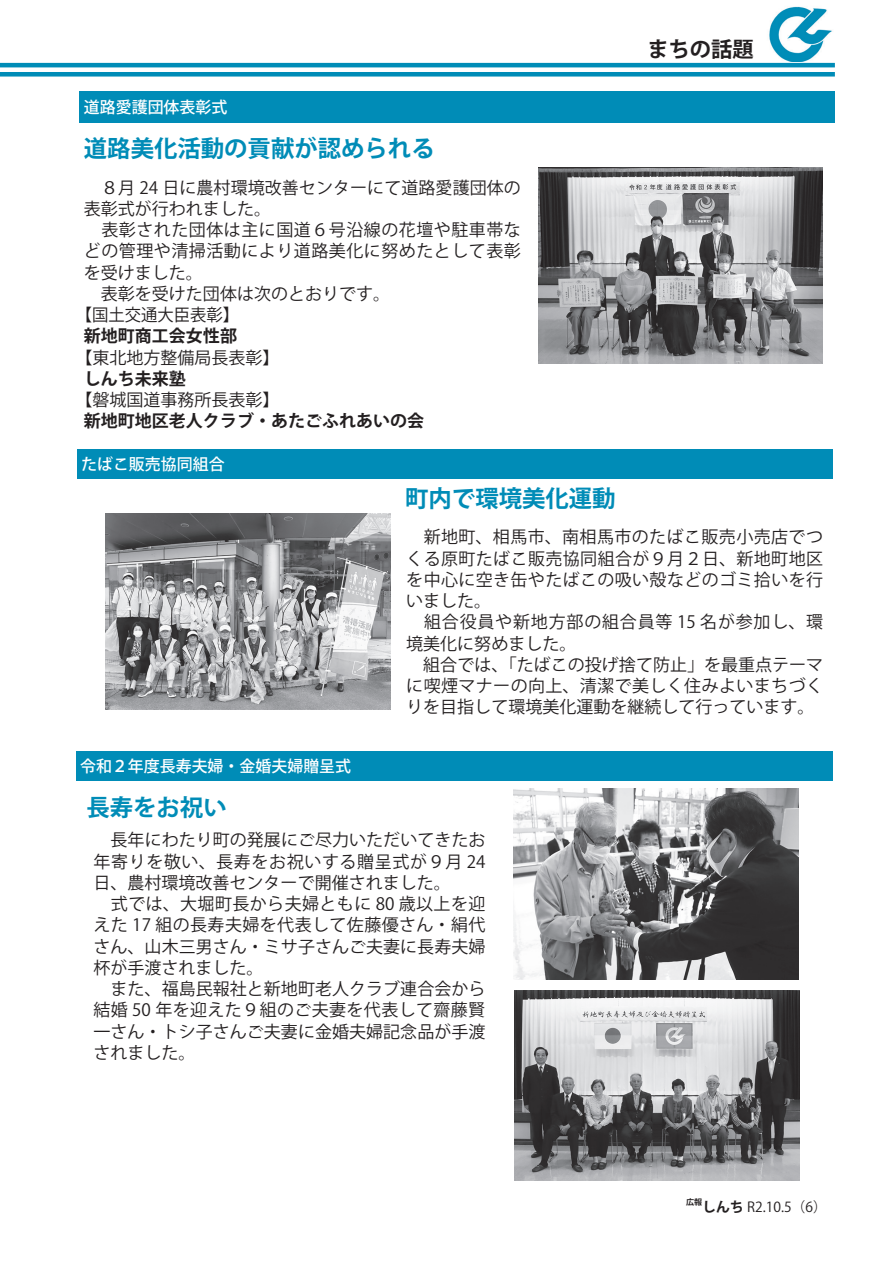
<style>
.page{position:relative;width:893px;height:1263px;background:#fff}
.page>*{position:absolute;margin:0;border:0;box-sizing:border-box;transform-origin:0 0}
.t1{font:700 23.4px "Koz Go Pro";color:#008cb7}
.t2{font:700 21.3px "Koz Go Pro";color:#231f20}
.t3{font:16.95px/21.3px "Koz Go Pro";letter-spacing:.005em;color:#231f20}
.t4{font:16.95px/21.3px "Koz Go Pro";letter-spacing:.025em;color:#231f20}
.t5{font:16.95px "Koz Go Pro";letter-spacing:.03em;color:#231f20}
.t6{font:700 16.95px "Koz Go Pro";color:#231f20}
.t7{font:16.95px "Koz Go Pro";letter-spacing:.005em;color:#231f20;scale:.96 1}
.t8{font:500 15.9px "Koz Go Pro";color:#fff}
.t9{font:13.8px "Koz Go Pro";color:#231f20}
.t10{font:700 8.1px "Koz Go Pro";color:#231f20}
.s1{font-weight:700}
</style>
<div class="page">
<img style="left:769px;top:6px;width:63px;height:56px">
<hr style="left:0;top:63px;width:835px;height:4px;background:#008cb7">
<div style="left:0;top:72px;width:835px;height:5px;background:#008cb7"></div>
<div style="left:80px;top:91px;width:755px;height:32px;background:#008cb7"></div>
<img style="left:538px;top:168px;width:285px;height:195px">
<img style="left:513px;top:788px;width:285px;height:191px">
<div style="left:76px;top:751px;width:757px;height:30px;background:#008cb7"></div>
<img style="left:514px;top:990px;width:285px;height:191px">
<div style="left:77px;top:449px;width:756px;height:30px;background:#008cb7"></div>
<img style="left:105px;top:514px;width:285px;height:195px">
<p class="t8" style="left:84px;top:97px;width:145px">道路愛護団体表彰式</p>
<h1 class="t1" style="left:84px;top:133px;width:352px">道路美化活動の貢献が認められる</h1>
<p class="t3" style="left:84px;top:177px;width:438px">　８月 24 日に農村環境改善センターにて道路愛護団体の</p>
<p class="t3" style="left:84px;top:198px;width:189px">表彰式が行われました。</p>
<p class="t5" style="left:84px;top:219px;width:439px">　表彰された団体は主に国道６号沿線の花壇や駐車帯な</p>
<p class="t5" style="left:84px;top:240px;width:439px">どの管理や清掃活動により道路美化に努めたとして表彰</p>
<p class="t3" style="left:84px;top:262px;width:121px">を受けました。</p>
<p class="t3" style="left:84px;top:283px;width:308px">　表彰を受けた団体は次のとおりです。</p>
<p class="t7" style="left:76px;top:304px;width:172px">【国土交通大臣表彰【</p>
<p class="t6" style="left:84px;top:325px;width:155px">新地町商工会女性部</p>
<p class="t3" style="left:75px;top:347px;width:206px">【東北地方整備局長表彰【</p>
<p class="t6" style="left:84px;top:368px;width:104px">しんち未来塾</p>
<p class="t3" style="left:75px;top:390px;width:206px">【磐城国道事務所長表彰【</p>
<p class="t6" style="left:84px;top:410px;width:342px">新地町地区老人クラブ・あたごふれあいの会</p>
<p class="t8" style="left:81px;top:454px;width:145px">たばこ販売協同組合</p>
<h1 class="t1" style="left:405px;top:484px;width:212px">町内で環境美化運動</h1>
<p class="t2" style="left:647px;top:35px;width:108px">まちの話題</p>
<p class="t8" style="left:80px;top:756px;width:273px">令和２年度長寿夫婦・金婚夫婦贈呈式</p>
<h1 class="t1" style="left:86px;top:793px;width:142px">長寿をお祝い</h1>
<p class="t4" style="left:406px;top:527px;width:418px;text-indent:17px">新地町、相馬市、南相馬市のたばこ販売小売店でつくる原町たばこ販売協同組合が９月２日、新地町地区を中心に空き缶やたばこの吸い殻などのゴミ拾いを行いました。<br>　組合役員や新地方部の組合員等 15 名が参加し、環境美化に努めました。<br>　組合では、「たばこの投げ捨て防止」を最重点テーマに喫煙マナーの向上、清潔で美しく住みよいまちづくりを目指して環境美化運動を継続して行っています。</p>
<p class="t3" style="left:94px;top:830px;width:393px;text-indent:17px">長年にわたり町の発展にご尽力いただいてきたお年寄りを敬い、長寿をお祝いする贈呈式が９月 24日、農村環境改善センターで開催されました。<br>　式では、大堀町長から夫婦ともに 80 歳以上を迎えた 17 組の長寿夫婦を代表して佐藤優さん・絹代さん、山木三男さん・ミサ子さんご夫妻に長寿夫婦杯が手渡されました。<br>　また、福島民報社と新地町老人クラブ連合会から結婚 50 年を迎えた９組のご夫妻を代表して齋藤賢一さん・トシ子さんご夫妻に金婚夫婦記念品が手渡されました。</p>
<p class="t10" style="left:686px;top:1197px;width:18px">広報</p>
<p class="t9" style="left:702px;top:1198px;width:126px"><span class="s1">しんち</span> R2.10.5) (6</p>
</div>
